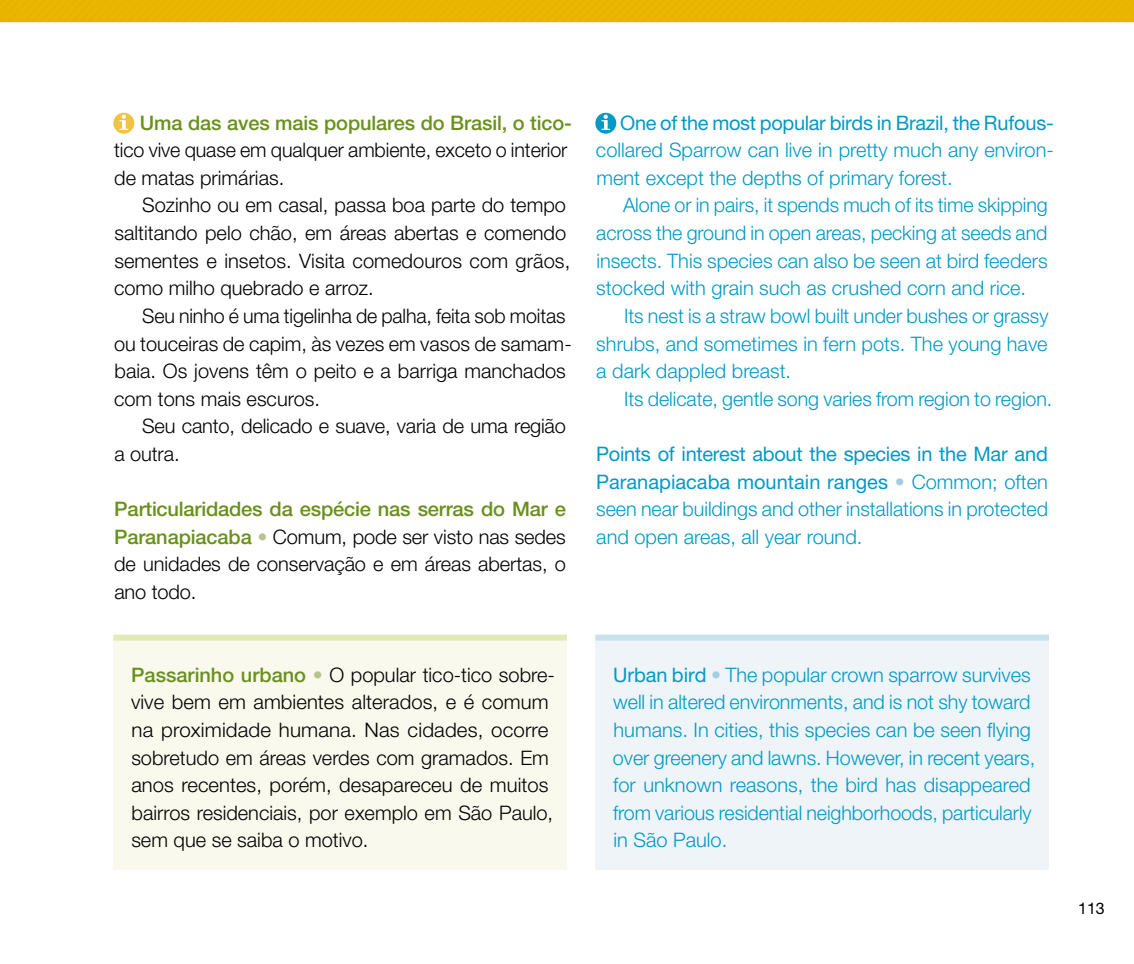
<style>
.page{position:relative;width:1134px;height:964px;background:#fff}
.page>*{position:absolute;margin:0;border:0;box-sizing:border-box;transform-origin:0 0}
._12-Texto_com_recuo{font:300 20px/27.6px "Helvetica Neue LT Pro";color:#000}
._08-Texto_com_recuo{font:300 20px/27.6px "Helvetica Neue LT Pro";color:#009ac6;text-align:justify}
._10-Texto_box_EN{font:300 20px/27.6px "Helvetica Neue LT Pro";letter-spacing:-.005em;color:#009ac6}
._06-Texto_box_PT{font:300 20px/27.6px "Helvetica Neue LT Pro";color:#000}
._09-Subtítulo_EN{font:300 20px/27.6px "Helvetica Neue LT Pro";letter-spacing:-.005em;color:#009ac6;text-align:justify}
._05-Subtítulo_PT{font:300 20px/27.6px "Helvetica Neue LT Pro";letter-spacing:-.005em;color:#000;text-align:justify}
._07-Primeiro_paragra{font:300 20px/27.6px "Helvetica Neue LT Pro";color:#009ac6;text-align:justify}
._03-Primeiro_paragra{font:300 20px/27.6px "Helvetica Neue LT Pro";letter-spacing:-.005em;color:#000}
.t1{font:16px "Helvetica Neue LT Pro";color:#000}
.s1{font-weight:500;color:#69901b}
.s2{font-weight:500;color:#b6c48e}
.s3{font-weight:400}
.s4{font-weight:400;color:#a2cce1}
</style>
<div class="page">
<div style="left:0;top:0;width:1134px;height:22px;background:#e9b500"></div>
<svg style="left:113px;top:113px;width:21px;height:21px"></svg>
<div style="left:113px;top:637px;width:454px;height:233px;background:#f9f9ed"></div>
<div style="left:113px;top:634px;width:454px;height:6px;background:#e2ebb7"></div>
<svg style="left:595px;top:113px;width:21px;height:21px"></svg>
<div style="left:595px;top:637px;width:454px;height:233px;background:#eef4f8"></div>
<div style="left:595px;top:634px;width:454px;height:6px;background:#c9e1ec"></div>
<p class="_03-Primeiro_paragra" style="left:114px;top:108px;width:459px;text-indent:26px"><span class="s1">Uma das aves mais populares do Brasil, o tico&shy;</span>tico vive quase em qualquer ambiente, exceto o interior de matas primárias.</p>
<p class="_12-Texto_com_recuo" style="left:114px;top:191px;width:458px;text-indent:28px">Sozinho ou em casal, passa boa parte do tempo saltitando pelo chão, em áreas abertas e comendo sementes e insetos. Visita comedouros com grãos, como milho quebrado e arroz.</p>
<p class="_12-Texto_com_recuo" style="left:114px;top:302px;width:459px;text-indent:28px">Seu ninho é uma tigelinha de palha, feita sob moitas ou touceiras de capim, às vezes em vasos de samam&shy;baia. Os jovens têm o peito e a barriga manchados com tons mais escuros.</p>
<p class="_12-Texto_com_recuo" style="left:114px;top:412px;width:453px;text-indent:28px">Seu canto, delicado e suave, varia de uma região a outra.</p>
<p class="_05-Subtítulo_PT" style="left:114px;top:495px;width:453px"><span class="s1">Particularidades da espécie nas serras do Mar e Paranapiacaba</span> <span class="s2">•</span> Comum, pode ser visto nas sedes de unidades de conservação e em áreas abertas, o ano todo.</p>
<p class="_07-Primeiro_paragra" style="left:596px;top:108px;width:460px;text-indent:24px"><span class="s3">One of the most popular birds in Brazil, the Rufous&shy;</span>collared Sparrow can live in pretty much any environ&shy;ment except the depths of primary forest.</p>
<p class="_08-Texto_com_recuo" style="left:596px;top:191px;width:453px;text-indent:27px">Alone or in pairs, it spends much of its time skipping across the ground in open areas, pecking at seeds and insects. This species can also be seen at bird feeders stocked with grain such as crushed corn and rice.</p>
<p class="_08-Texto_com_recuo" style="left:596px;top:302px;width:454px;text-indent:28px">Its nest is a straw bowl built under bushes or grassy shrubs, and sometimes in fern pots. The young have a dark dappled breast.</p>
<p class="_08-Texto_com_recuo" style="left:624px;top:384px;width:430px">Its delicate, gentle song varies from region to region.</p>
<p class="_09-Subtítulo_EN" style="left:596px;top:440px;width:453px"><span class="s3">Points of interest about the species in the Mar and Paranapiacaba mountain ranges</span> <span class="s4">•</span> Common; often seen near buildings and other installations in protected and open areas, all year round.</p>
<p class="_06-Texto_box_PT" style="left:131px;top:660px;width:425px"><span class="s1">Passarinho urbano</span> <span class="s2">•</span> O popular tico-tico sobre&shy;vive bem em ambientes alterados, e é comum na proximidade humana. Nas cidades, ocorre sobretudo em áreas verdes com gramados. Em anos recentes, porém, desapareceu de muitos bairros residenciais, por exemplo em São Paulo, sem que se saiba o motivo.</p>
<p class="_10-Texto_box_EN" style="left:613px;top:660px;width:424px"><span class="s3">Urban bird</span> <span class="s4">•</span> The popular crown sparrow survives well in altered environments, and is not shy toward humans. In cities, this species can be seen flying over greenery and lawns. However, in recent years, for unknown reasons, the bird has disappeared from various residential neighborhoods, particularly in São Paulo.</p>
<p class="t1" style="left:1078px;top:898px;width:28px">113</p>
</div>
